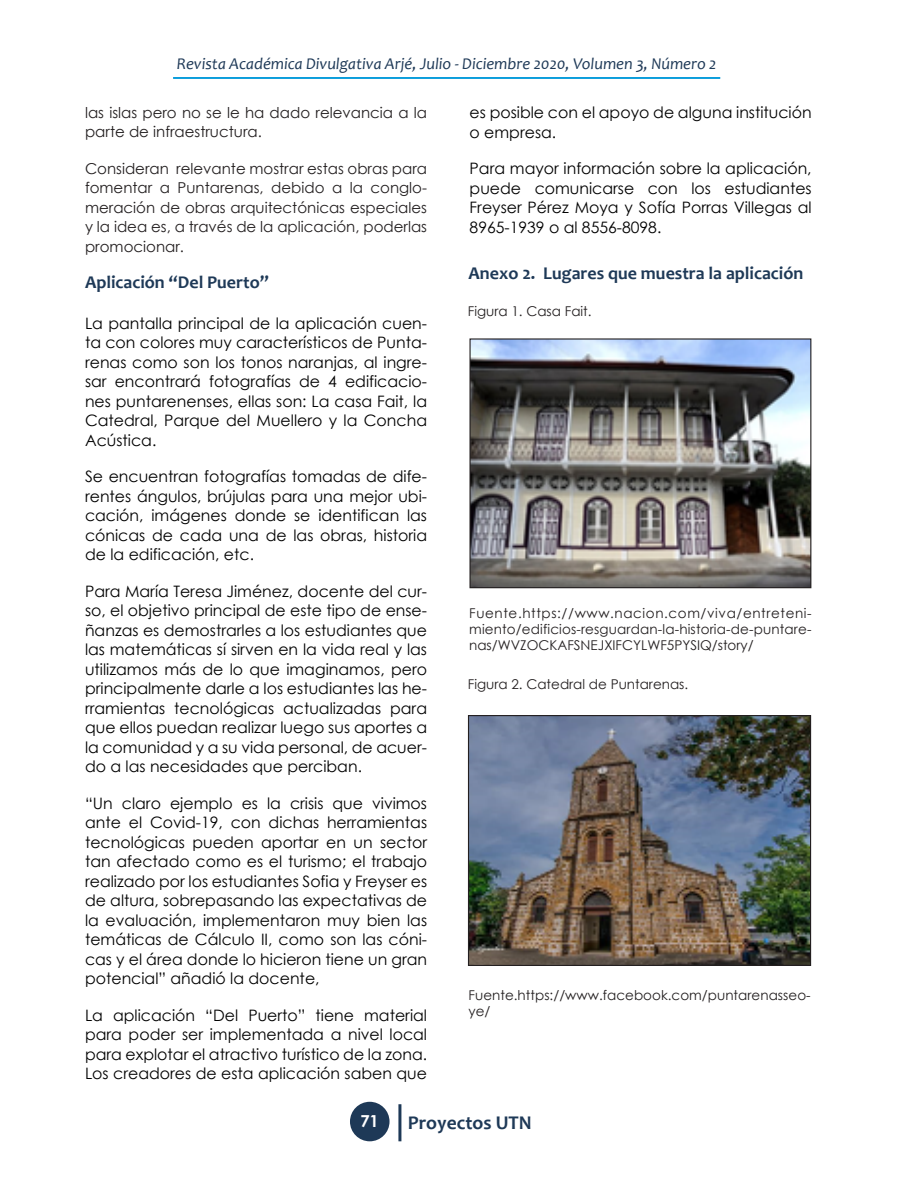
<style>
.page{position:relative;width:918px;height:1188px;background:#fff}
.page>*{position:absolute;margin:0;border:0;box-sizing:border-box;transform-origin:0 0}
.t1{font:700 19.5px "Candara";color:#1e3957}
.Títulos_izquierda{font:700 18px "Candara";color:#1e3957}
.t2{font:italic 16.5px "Candara";color:#1e3957}
.t3{font:700 16.5px "Century Gothic";color:#fff}
.Parrafo_artículos{font:15.75px/19.5px "Century Gothic";color:#000;text-align:justify}
.Parrafo_artículos-2{font:15px/19.5px "Century Gothic";color:#231f20}
.Figuras{font:13.5px/16.2px "Century Gothic";color:#231f20;text-align:justify}
</style>
<div class="page">
<hr style="left:173px;top:77px;width:547px;height:2px;background:#0099da">
<div style="left:350px;top:1102px;width:40px;height:39px;background:#1e3957;border-radius:50%"></div>
<hr style="left:398px;top:1104px;width:3px;height:37px;background:#1e3957">
<img style="left:471px;top:340px;width:338px;height:246px">
<div style="left:469px;top:338px;width:342px;height:250px;border:1px solid #231f20"></div>
<img style="left:470px;top:717px;width:339px;height:247px">
<div style="left:468px;top:715px;width:343px;height:251px;border:1px solid #231f20"></div>
<p class="t2" style="left:177px;top:53px;width:541px">Revista Académica Divulgativa Arjé, Julio - Diciembre 2020, Volumen 3, Número 2</p>
<p class="Parrafo_artículos-2" style="left:85px;top:102px;width:344px">las islas pero no se le ha dado relevancia a la parte de infraestructura.</p>
<p class="Parrafo_artículos-2" style="left:85px;top:158px;width:344px;text-align:justify">Consideran relevante mostrar estas obras para fomentar a Puntarenas, debido a la conglo&shy;meración de obras arquitectónicas especiales y la idea es, a través de la aplicación, poderlas promocionar.</p>
<p class="Títulos_izquierda" style="left:85px;top:271px;width:185px">Aplicación “Del Puerto”</p>
<p class="Parrafo_artículos" style="left:85px;top:313px;width:344px">La pantalla principal de la aplicación cuen&shy;ta con colores muy característicos de Punta&shy;renas como son los tonos naranjas, al ingre&shy;sar encontrará fotografías de 4 edificacio&shy;nes puntarenenses, ellas son: La casa Fait, la Catedral, Parque del Muellero y la Concha Acústica.</p>
<p class="Parrafo_artículos" style="left:85px;top:467px;width:344px">Se encuentran fotografías tomadas de dife&shy;rentes ángulos, brújulas para una mejor ubi&shy;cación, imágenes donde se identifican las cónicas de cada una de las obras, historia de la edificación, etc.</p>
<p class="Parrafo_artículos" style="left:85px;top:581px;width:344px">Para María Teresa Jiménez, docente del cur&shy;so, el objetivo principal de este tipo de ense&shy;ñanzas es demostrarles a los estudiantes que las matemáticas sí sirven en la vida real y las utilizamos más de lo que imaginamos, pero principalmente darle a los estudiantes las he&shy;rramientas tecnológicas actualizadas para que ellos puedan realizar luego sus aportes a la comunidad y a su vida personal, de acuer&shy;do a las necesidades que perciban.</p>
<p class="Parrafo_artículos" style="left:85px;top:793px;width:344px">“Un claro ejemplo es la crisis que vivimos ante el Covid-19, con dichas herramientas tecnológicas pueden aportar en un sector tan afectado como es el turismo; el trabajo realizado por los estudiantes Sofia y Freyser es de altura, sobrepasando las expectativas de la evaluación, implementaron muy bien las temáticas de Cálculo II, como son las cóni&shy;cas y el área donde lo hicieron tiene un gran potencial” añadió la docente,</p>
<p class="Parrafo_artículos" style="left:85px;top:1005px;width:344px">La aplicación “Del Puerto” tiene material para poder ser implementada a nivel local para explotar el atractivo turístico de la zona.<br>Los creadores de esta aplicación saben que</p>
<p class="Parrafo_artículos" style="left:470px;top:102px;width:344px">es posible con el apoyo de alguna institución o empresa.</p>
<p class="Parrafo_artículos" style="left:470px;top:158px;width:344px">Para mayor información sobre la aplicación, puede comunicarse con los estudiantes Freyser Pérez Moya y Sofía Porras Villegas al 8965-1939 o al 8556-8098.</p>
<p class="Títulos_izquierda" style="left:469px;top:262px;width:336px">Anexo 2. Lugares que muestra la aplicación</p>
<p class="Figuras" style="left:468px;top:303px;width:125px">Figura 1. Casa Fait.</p>
<p class="Figuras" style="left:469px;top:605px;width:344px">Fuente.https://www.nacion.com/viva/entreteni&shy;miento/edificios-resguardan-la-historia-de-puntare&shy;nas/WVZOCKAFSNEJXIFCYLWF5PYSIQ/story/</p>
<p class="Figuras" style="left:468px;top:676px;width:222px">Figura 2. Catedral de Puntarenas.</p>
<p class="Figuras" style="left:469px;top:986px;width:344px">Fuente.https://www.facebook.com/puntarenasseo&shy;ye/</p>
<p class="t3" style="left:361px;top:1109px;width:20px">71</p>
<p class="t1" style="left:408px;top:1111px;width:125px">Proyectos UTN</p>
</div>
